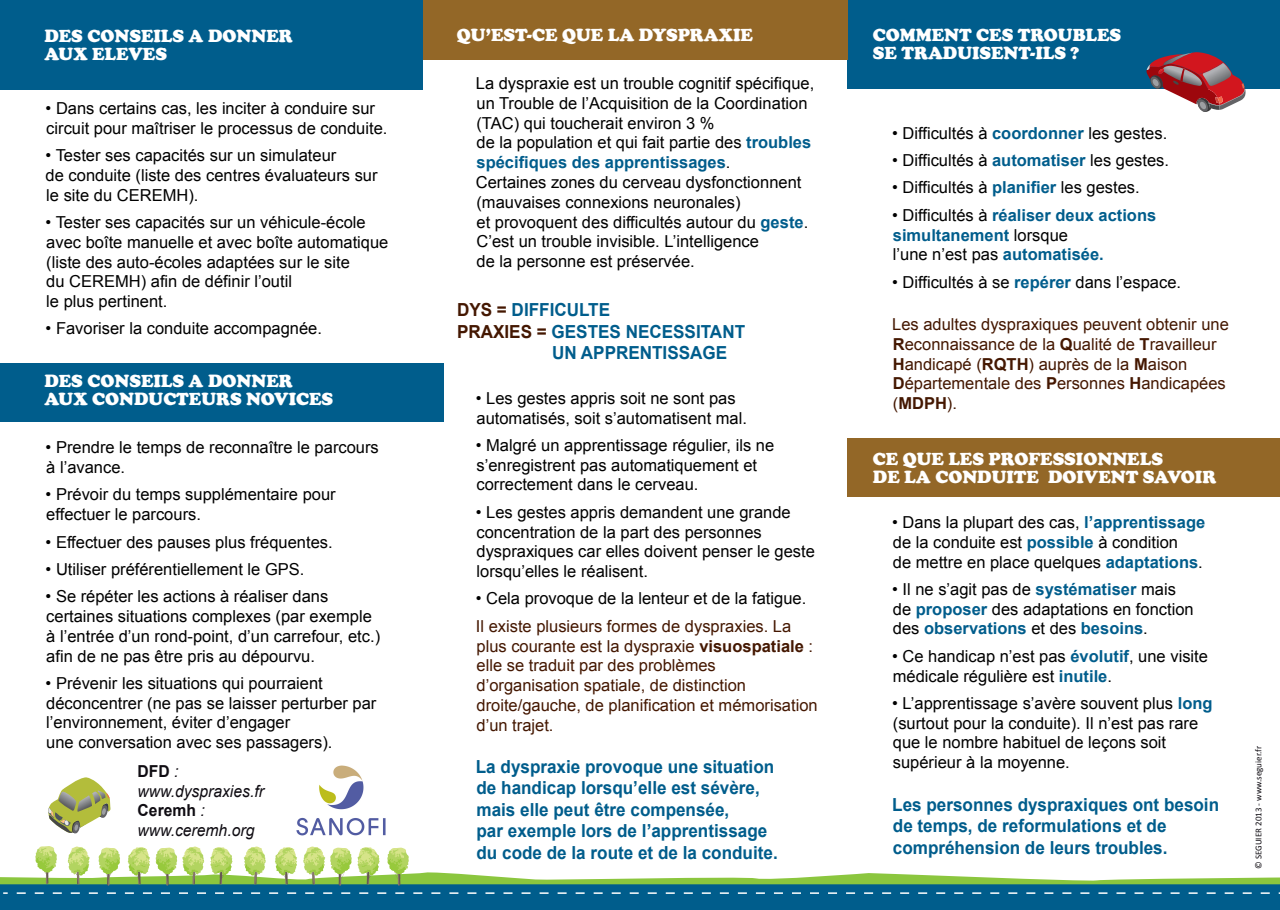
<style>
.page{position:relative;width:1280px;height:910px;background:#fff}
.page>*{position:absolute;margin:0;border:0;box-sizing:border-box;transform-origin:0 0}
.t1{font:700 18px/21.6px "Arial";color:#005d8c;scale:.95 1}
.t2{font:900 18px/18px "Cooper";color:#fff}
.t3{font:16.5px/19.8px "Arial";color:#000}
.t4{font:16.5px/19.8px "Arial";color:#441701}
.t5{font:700 16.5px/19.8px "Arial";color:#005d8c}
.t6{font:italic 16.5px/19.5px "Arial";color:#0f0c12;scale:.95 1}
.t7{font:9px "Calibri";color:#0f0c12}
.s1{font-weight:700;font-style:normal}
.s2{font-weight:700;color:#005d8c}
.s3{color:#441701}
.s4{font-weight:700}
.s5{font-weight:400;color:#000}
</style>
<div class="page">
<svg style="left:0;top:872px;width:1280px;height:12px;fill:#8bc63e"></svg>
<div style="left:0;top:884px;width:1280px;height:26px;background:#005d8c"></div>
<svg style="left:17px;top:892px;width:1263px;height:2px"></svg>
<div style="left:847px;top:0;width:433px;height:89px;background:#005d8c"></div>
<div style="left:422px;top:0;width:425px;height:60px;background:#936727"></div>
<div style="left:847px;top:438px;width:433px;height:58px;background:#936727"></div>
<svg style="left:1146px;top:52px;width:99px;height:60px"></svg>
<svg style="left:303px;top:846px;width:77px;height:40px"></svg>
<svg style="left:275px;top:847px;width:22px;height:38px"></svg>
<svg style="left:243px;top:846px;width:23px;height:39px"></svg>
<svg style="left:387px;top:847px;width:22px;height:39px"></svg>
<svg style="left:128px;top:847px;width:22px;height:38px"></svg>
<svg style="left:156px;top:846px;width:48px;height:40px"></svg>
<svg style="left:35px;top:846px;width:22px;height:38px"></svg>
<svg style="left:210px;top:847px;width:23px;height:38px"></svg>
<svg style="left:67px;top:846px;width:23px;height:39px"></svg>
<svg style="left:99px;top:847px;width:21px;height:39px"></svg>
<div style="left:0;top:0;width:422px;height:90px;background:#005d8c"></div>
<div style="left:0;top:363px;width:443px;height:59px;background:#005d8c"></div>
<svg style="left:48px;top:777px;width:62px;height:57px"></svg>
<img style="left:296px;top:765px;width:90px;height:71px">
<p class="t2" style="left:44px;top:27px;width:250px">DES CONSEILS A DONNER<br>AUX ELEVES</p>
<p class="t3" style="left:46px;top:98px;width:343px">• Dans certains cas, les inciter à conduire sur circuit pour maîtriser le processus de conduite.</p>
<p class="t3" style="left:46px;top:146px;width:333px">• Tester ses capacités sur un simulateur<br>de conduite (liste des centres évaluateurs sur le site du CEREMH).</p>
<p class="t3" style="left:46px;top:212px;width:344px">• Tester ses capacités sur un véhicule-école avec boîte manuelle et avec boîte automatique (liste des auto-écoles adaptées sur le site<br>du CEREMH) afin de définir l’outil<br>le plus pertinent.</p>
<p class="t3" style="left:46px;top:319px;width:278px">• Favoriser la conduite accompagnée.</p>
<p class="t2" style="left:44px;top:372px;width:290px">DES CONSEILS A DONNER<br>AUX CONDUCTEURS NOVICES</p>
<p class="t3" style="left:46px;top:438px;width:335px">• Prendre le temps de reconnaître le parcours à l’avance.</p>
<p class="t3" style="left:46px;top:485px;width:292px">• Prévoir du temps supplémentaire pour effectuer le parcours.</p>
<p class="t3" style="left:46px;top:532px;width:289px">• Effectuer des pauses plus fréquentes.</p>
<p class="t3" style="left:46px;top:559px;width:260px">• Utiliser préférentiellement le GPS.</p>
<p class="t3" style="left:46px;top:587px;width:336px">• Se répéter les actions à réaliser dans certaines situations complexes (par exemple à l’entrée d’un rond-point, d’un carrefour, etc.) afin de ne pas être pris au dépourvu.</p>
<p class="t3" style="left:46px;top:673px;width:332px">• Prévenir les situations qui pourraient déconcentrer (ne pas se laisser perturber par l’environnement, éviter d’engager<br>une conversation avec ses passagers).</p>
<p class="t6" style="left:138px;top:762px;width:134px"><span class="s1">DFD</span> : www.dyspraxies.fr<br><span class="s1">Ceremh</span> : www.ceremh.org</p>
<p class="t2" style="left:457px;top:26px;width:298px">QU’EST-CE QUE LA DYSPRAXIE</p>
<p class="t2" style="left:873px;top:26px;width:250px">COMMENT CES TROUBLES<br>SE TRADUISENT-ILS ?</p>
<p class="t3" style="left:476px;top:73px;width:340px">La dyspraxie est un trouble cognitif spécifique, un Trouble de l’Acquisition de la Coordination (TAC) qui toucherait environ 3 %<br>de la population et qui fait partie des <span class="s2">troubles spécifiques des apprentissages</span>.<br>Certaines zones du cerveau dysfonctionnent (mauvaises connexions neuronales)<br>et provoquent des difficultés autour du <span class="s2">geste</span>.<br>C’est un trouble invisible. L’intelligence<br>de la personne est préservée.</p>
<p class="t1" style="left:457px;top:300px;width:163px"><span class="s3">DYS =</span> DIFFICULTE</p>
<p class="t1" style="left:457px;top:321px;width:305px"><span class="s3">PRAXIES =</span> GESTES NECESSITANT</p>
<p class="t1" style="left:552px;top:343px;width:186px">UN APPRENTISSAGE</p>
<p class="t3" style="left:476px;top:388px;width:273px">• Les gestes appris soit ne sont pas automatisés, soit s’automatisent mal.</p>
<p class="t3" style="left:476px;top:435px;width:300px">• Malgré un apprentissage régulier, ils ne s’enregistrent pas automatiquement et correctement dans le cerveau.</p>
<p class="t3" style="left:476px;top:502px;width:341px">• Les gestes appris demandent une grande concentration de la part des personnes dyspraxiques car elles doivent penser le geste lorsqu’elles le réalisent.</p>
<p class="t3" style="left:476px;top:589px;width:332px">• Cela provoque de la lenteur et de la fatigue.</p>
<p class="t4" style="left:476px;top:616px;width:343px">Il existe plusieurs formes de dyspraxies. La plus courante est la dyspraxie <span class="s4">visuospatiale</span> : elle se traduit par des problèmes d’organisation spatiale, de distinction droite/gauche, de planification et mémorisation d’un trajet.</p>
<p class="t1" style="left:476px;top:756px;width:319px">La dyspraxie provoque une situation de handicap lorsqu’elle est sévère, mais elle peut être compensée,<br>par exemple lors de l’apprentissage du code de la route et de la conduite.</p>
<p class="t3" style="left:892px;top:123px;width:277px">• Difficultés à <span class="s2">coordonner</span> les gestes.</p>
<p class="t3" style="left:892px;top:151px;width:278px">• Difficultés à <span class="s2">automatiser</span> les gestes.</p>
<p class="t3" style="left:892px;top:178px;width:249px">• Difficultés à <span class="s2">planifier</span> les gestes.</p>
<p class="t5" style="left:892px;top:206px;width:266px"><span class="s5">• Difficultés à</span> réaliser deux actions simultanement <span class="s5">lorsque<br>l’une n’est pas</span> automatisée.</p>
<p class="t3" style="left:892px;top:272px;width:290px">• Difficultés à se <span class="s2">repérer</span> dans l’espace.</p>
<p class="t4" style="left:892px;top:314px;width:338px">Les adultes dyspraxiques peuvent obtenir une <span class="s4">R</span>econnaissance de la <span class="s4">Q</span>ualité de <span class="s4">T</span>ravailleur <span class="s4">H</span>andicapé (<span class="s4">RQTH</span>) auprès de la <span class="s4">M</span>aison <span class="s4">D</span>épartementale des <span class="s4">P</span>ersonnes <span class="s4">H</span>andicapées (<span class="s4">MDPH</span>).</p>
<p class="t2" style="left:873px;top:450px;width:345px">CE QUE LES PROFESSIONNELS<br>DE LA CONDUITE DOIVENT SAVOIR</p>
<p class="t3" style="left:892px;top:512px;width:315px">• Dans la plupart des cas, <span class="s2">l’apprentissage </span>de la conduite est <span class="s2">possible</span> à condition<br>de mettre en place quelques <span class="s2">adaptations</span>.</p>
<p class="t3" style="left:892px;top:579px;width:303px">• Il ne s’agit pas de <span class="s2">systématiser</span> mais de <span class="s2">proposer</span> des adaptations en fonction des <span class="s2">observations</span> et des <span class="s2">besoins</span>.</p>
<p class="t3" style="left:892px;top:646px;width:317px">• Ce handicap n’est pas <span class="s2">évolutif</span>, une visite médicale régulière est <span class="s2">inutile</span>.</p>
<p class="t3" style="left:892px;top:693px;width:322px">• L’apprentissage s’avère souvent plus <span class="s2">long </span>(surtout pour la conduite). Il n’est pas rare que le nombre habituel de leçons soit supérieur à la moyenne.</p>
<p class="t1" style="left:892px;top:794px;width:346px">Les personnes dyspraxiques ont besoin de temps, de reformulations et de compréhension de leurs troubles.</p>
<p class="t7" style="left:1253px;top:869px;width:124px;rotate:-90deg">© SEGUIER 2013 - www.seguier.fr</p>
</div>
